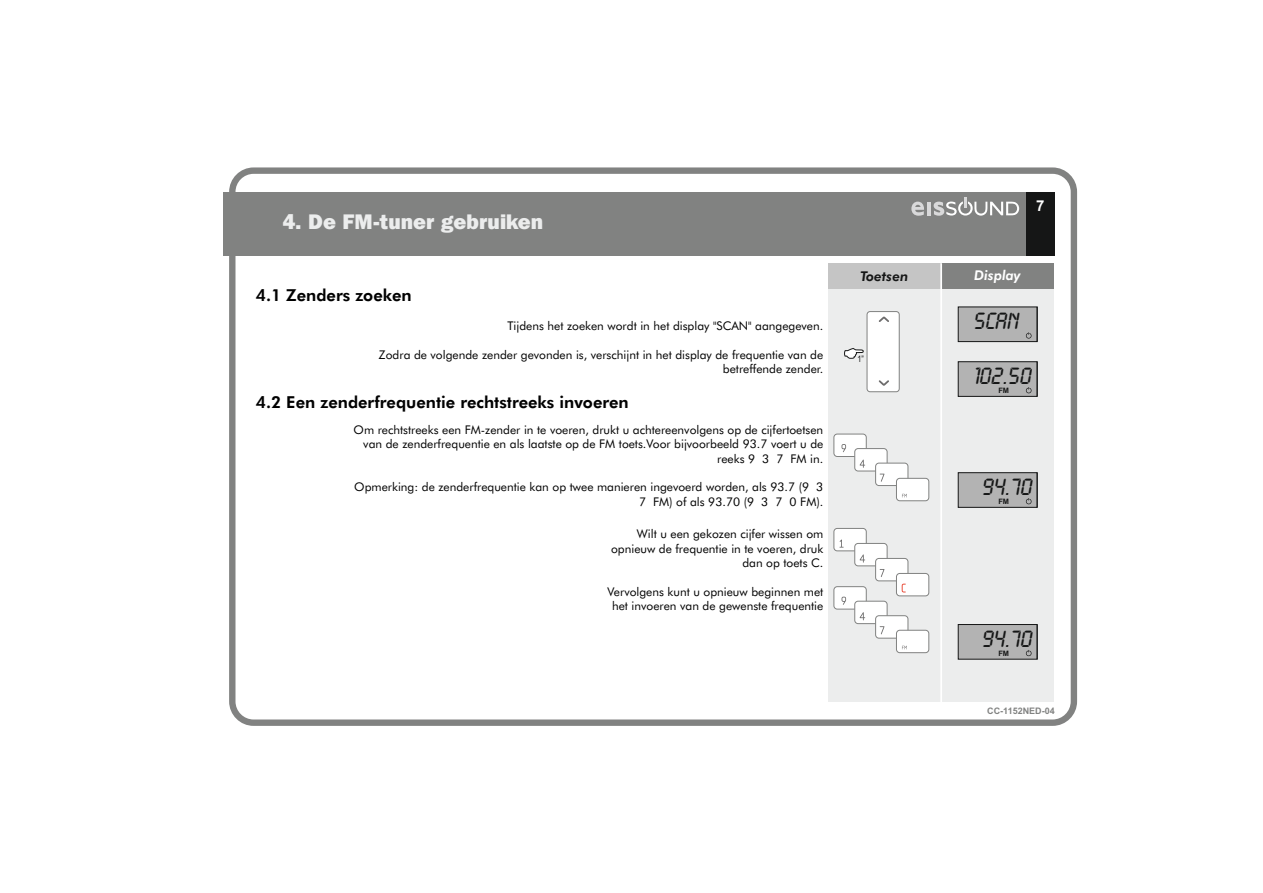
<style>
.page{position:relative;width:1263px;height:893px;background:#fff}
.page>*{position:absolute;margin:0;border:0;box-sizing:border-box;transform-origin:0 0}
.t1{font:24.6px "Lcd D";color:#151616}
.t2{font:800 21px "Franklin Gothic IT Cby BT";color:#eceded}
.t3{font:800 16.5px "Futura BT";color:#000}
.t4{font:700 15px "Arial";color:#fff}
.t5{font:italic 800 13.5px "Futura BT";color:#fff}
.t6{font:italic 800 13.5px "Futura BT";color:#151616}
.t7{font:12px/14.4px "Futura BT";color:#000;text-align:right}
.t8{font:700 9px "Arial";color:#818281}
.t9{font:9px "Arial Narrow";color:#151616}
.t10{font:700 7.5px "Arial";color:#151616}
</style>
<div class="page">
<div style="left:223px;top:192px;width:831px;height:64px;background:#818281"></div>
<div style="left:828px;top:289px;width:117px;height:413px;background:#eceded"></div>
<div style="left:945px;top:289px;width:109px;height:413px;background:#eceded"></div>
<div style="left:828px;top:263px;width:117px;height:26px;background:#c5c5c5"></div>
<div style="left:941px;top:263px;width:113px;height:26px;background:#818281"></div>
<hr style="left:940px;top:263px;width:2px;height:461px;background:#fff">
<svg style="left:957px;top:472px;width:81px;height:36px;background:#a6a6a6"></svg>
<svg style="left:957px;top:624px;width:81px;height:36px;background:#a6a6a6"></svg>
<svg style="left:957px;top:306px;width:81px;height:36px;background:#a6a6a6"></svg>
<svg style="left:957px;top:361px;width:81px;height:36px;background:#a6a6a6"></svg>
<div style="left:867px;top:311px;width:32px;height:81px;background:#fff;border:1px solid #818281;border-radius:3px"></div>
<svg style="left:879px;top:380px;width:10px;height:6px"></svg>
<svg style="left:879px;top:317px;width:10px;height:5px"></svg>
<svg style="left:844px;top:348px;width:20px;height:11px"></svg>
<div style="left:834px;top:434px;width:32px;height:23px;background:#fff;border:1px solid #818281;border-radius:3px"></div>
<svg style="left:841px;top:444px;width:5px;height:8px"></svg>
<div style="left:834px;top:586px;width:32px;height:23px;background:#fff;border:1px solid #818281;border-radius:3px"></div>
<svg style="left:841px;top:597px;width:5px;height:8px"></svg>
<div style="left:854px;top:448px;width:33px;height:23px;background:#fff;border:1px solid #818281;border-radius:3px"></div>
<svg style="left:860px;top:460px;width:5px;height:8px"></svg>
<div style="left:854px;top:601px;width:33px;height:23px;background:#fff;border:1px solid #818281;border-radius:3px"></div>
<svg style="left:860px;top:612px;width:5px;height:8px"></svg>
<div style="left:875px;top:463px;width:33px;height:23px;background:#fff;border:1px solid #818281;border-radius:3px"></div>
<svg style="left:880px;top:474px;width:4px;height:8px"></svg>
<div style="left:875px;top:615px;width:33px;height:23px;background:#fff;border:1px solid #818281;border-radius:3px"></div>
<svg style="left:880px;top:626px;width:4px;height:8px"></svg>
<div style="left:834px;top:528px;width:32px;height:23px;background:#fff;border:1px solid #818281;border-radius:3px"></div>
<svg style="left:839px;top:540px;width:5px;height:8px"></svg>
<div style="left:854px;top:543px;width:33px;height:23px;background:#fff;border:1px solid #818281;border-radius:3px"></div>
<svg style="left:860px;top:554px;width:5px;height:9px"></svg>
<div style="left:875px;top:558px;width:33px;height:23px;background:#fff;border:1px solid #818281;border-radius:3px"></div>
<svg style="left:880px;top:569px;width:4px;height:8px"></svg>
<div style="left:896px;top:573px;width:33px;height:23px;background:#fff;border:1px solid #818281;border-radius:3px"></div>
<svg style="left:902px;top:584px;width:4px;height:8px"></svg>
<div style="left:896px;top:630px;width:33px;height:23px;background:#fff;border:1px solid #818281;border-radius:3px"></div>
<svg style="left:902px;top:646px;width:5px;height:3px"></svg>
<div style="left:896px;top:478px;width:33px;height:23px;background:#fff;border:1px solid #818281;border-radius:3px"></div>
<svg style="left:902px;top:494px;width:5px;height:3px"></svg>
<div style="left:1026px;top:192px;width:28px;height:64px;background:#151616"></div>
<svg style="left:911px;top:202px;width:13px;height:14px"></svg>
<hr style="left:927px;top:202px;width:4px;height:13px;background:#d9d9da">
<svg style="left:934px;top:197px;width:85px;height:19px"></svg>
<div style="left:229px;top:167px;width:848px;height:559px;border:6px solid #818281;border-radius:21px"></div>
<h2 class="t2" style="left:282px;top:213px;width:262px">4. De FM-tuner gebruiken</h2>
<h3 class="t3" style="left:256px;top:289px;width:157px">4.1 Zenders zoeken</h3>
<p class="t7" style="left:507px;top:319px;width:317px">Tijdens het zoeken wordt in het display "SCAN" aangegeven.</p>
<p class="t7" style="left:379px;top:348px;width:446px">Zodra de volgende zender gevonden is, verschijnt in het display de frequentie van de betreffende zender.</p>
<h3 class="t3" style="left:256px;top:395px;width:374px">4.2 Een zenderfrequentie rechtstreeks invoeren</h3>
<p class="t7" style="left:354px;top:424px;width:471px">Om rechtstreeks een FM-zender in te voeren, drukt u achtereenvolgens op de cijfertoetsen van de zenderfrequentie en als laatste op de FM toets.Voor bijvoorbeeld 93.7 voert u de reeks 9 3 7 FM in.</p>
<p class="t7" style="left:354px;top:481px;width:471px">Opmerking: de zenderfrequentie kan op twee manieren ingevoerd worden, als 93.7 (9 3<br>7 FM) of als 93.70 (9 3 7 0 FM).</p>
<p class="t7" style="left:611px;top:528px;width:214px">Wilt u een gekozen cijfer wissen om opnieuw de frequentie in te voeren, druk dan op toets C.</p>
<p class="t7" style="left:608px;top:585px;width:217px;text-align:center">Vervolgens kunt u opnieuw beginnen met het invoeren van de gewenste frequentie</p>
<p class="t6" style="left:860px;top:270px;width:49px">Toetsen</p>
<p class="t9" style="left:857px;top:356px;width:8px">1”</p>
<p class="t4" style="left:1036px;top:200px;width:10px">7</p>
<p class="t5" style="left:974px;top:270px;width:48px">Display</p>
<h1 class="t1" style="left:972px;top:306px;width:47px">SCAN</h1>
<h1 class="t1" style="left:973px;top:361px;width:60px">102.50</h1>
<p class="t10" style="left:999px;top:387px;width:12px">FM</p>
<h1 class="t1" style="left:981px;top:472px;width:52px">94.70</h1>
<p class="t10" style="left:999px;top:498px;width:12px">FM</p>
<h1 class="t1" style="left:981px;top:624px;width:52px">94.70</h1>
<p class="t10" style="left:999px;top:650px;width:12px">FM</p>
<p class="t8" style="left:987px;top:708px;width:69px">CC-1152NED-04</p>
</div>
